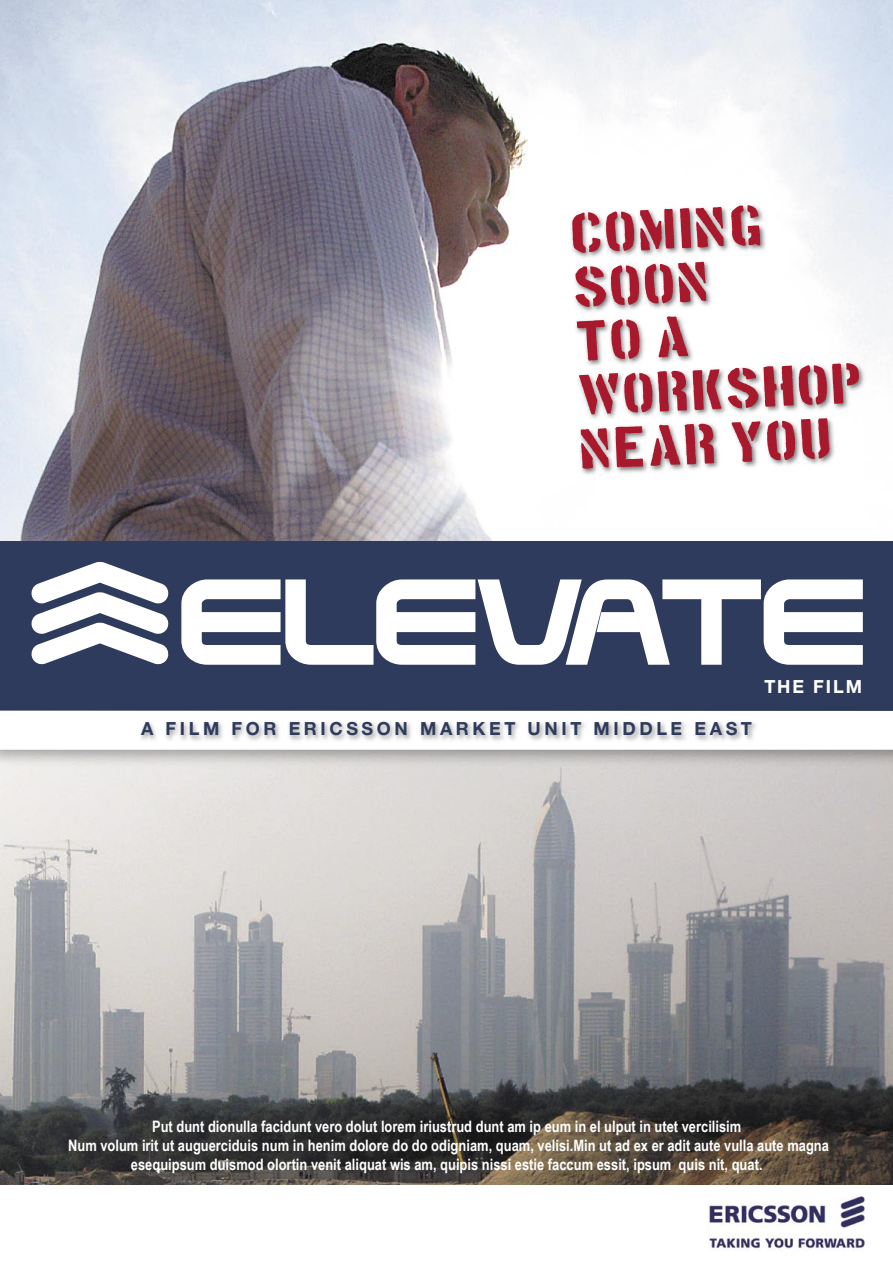
<style>
.page{position:relative;width:893px;height:1263px;background:#fff}
.page>*{position:absolute;margin:0;border:0;box-sizing:border-box;transform-origin:0 0}
.t1{font:45px/54px "Boston Traffic";color:#a9192d;scale:1.32 1}
.t2{font:700 18px "Ericsson Sans";letter-spacing:.2em;color:#2f3b5c}
.t3{font:700 18px "Ericsson Sans";letter-spacing:.11em;color:#fff}
.t4{font:700 15.75px/18.9px "Arial Narrow";color:#fff;text-align:center}
</style>
<div class="page">
<img style="left:0;top:0;width:893px;height:542px">
<img style="left:0;top:749px;width:893px;height:436px">
<img style="left:569px;top:202px;width:298px;height:274px">
<div style="left:0;top:542px;width:893px;height:169px;background:#2f3b5c"></div>
<svg style="left:31px;top:562px;width:138px;height:103px"></svg>
<svg style="left:181px;top:579px;width:682px;height:86px"></svg>
<img style="left:0;top:710px;width:892px;height:1px">
<img style="left:140px;top:722px;width:616px;height:19px">
<img style="left:709px;top:1196px;width:156px;height:55px">
<h1 class="t1" style="left:569px;top:209px;width:218px;rotate:-3deg">COMING<br>SOON<br>TO A<br>WORKSHOP<br>NEAR YOU</h1>
<p class="t2" style="left:141px;top:718px;width:612px">A FILM FOR ERICSSON MARKET UNIT MIDDLE EAST</p>
<p class="t3" style="left:764px;top:675px;width:99px">THE FILM</p>
<p class="t4" style="left:68px;top:1117px;width:762px">Put dunt dionulla facidunt vero dolut lorem iriustrud dunt am ip eum in el ulput in utet vercilisim<br>Num volum irit ut auguerciduis num in henim dolore do do odigniam, quam, velisi.Min ut ad ex er adit aute vulla aute magna esequipsum duismod olortin venit aliquat wis am, quipis nissi estie faccum essit, ipsum quis nit, quat.</p>
</div>
